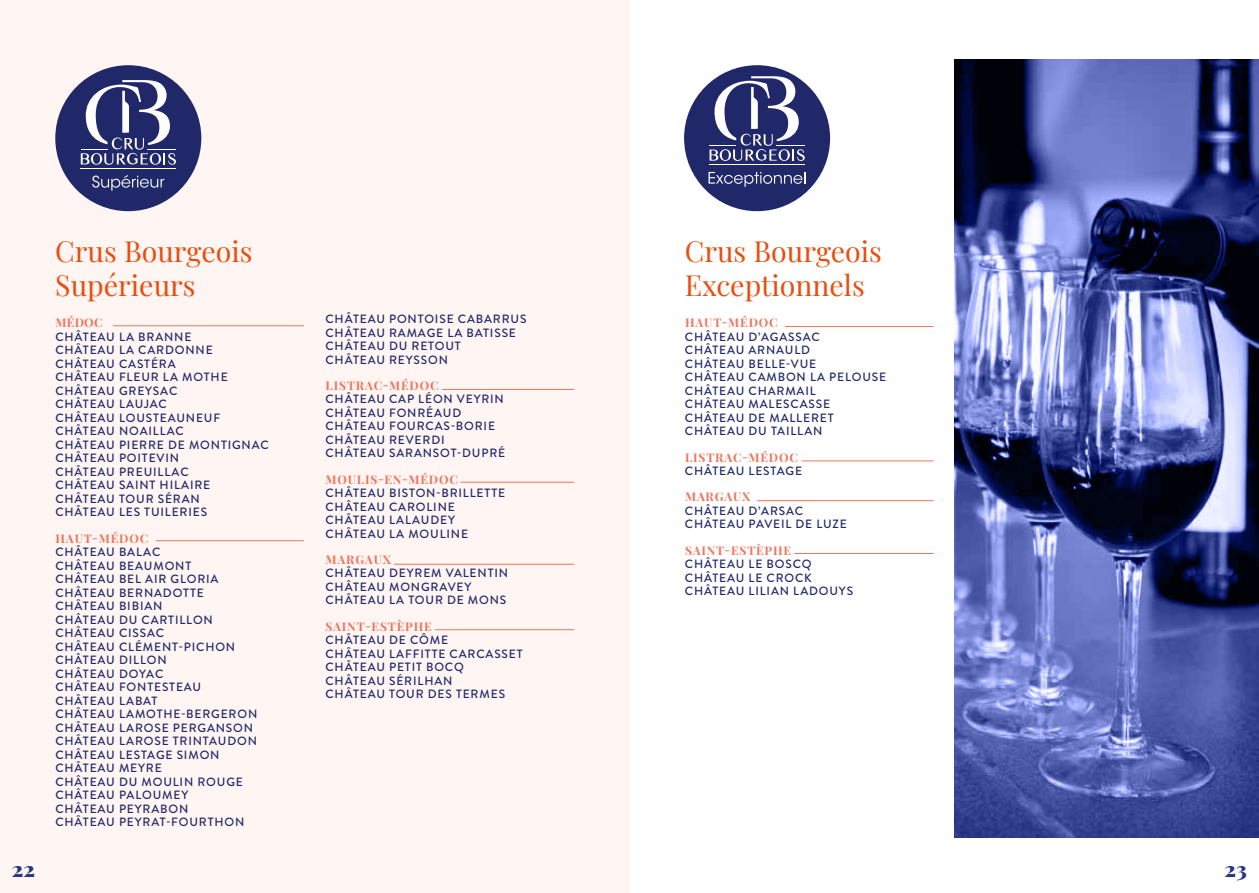
<style>
.page{position:relative;width:1259px;height:893px;background:#fff}
.page>*{position:absolute;margin:0;border:0;box-sizing:border-box;transform-origin:0 0}
.t1{font:28.5px/34.2px "Playfair Display";color:#e94e0f}
.t2{font:900 21px "Playfair Display";color:#283583}
.t3{font:500 12px/13.5px "Brandon Grotesque";letter-spacing:.07em;color:#20286a}
.t4{font:700 12px "Playfair Display";letter-spacing:.07em;color:#ee765e}
</style>
<div class="page">
<div style="left:0;top:0;width:629px;height:893px;background:#fff5f2"></div>
<div style="left:55px;top:65px;width:146px;height:146px;background:#20286a;border-radius:50%"></div>
<hr style="left:81px;top:168px;width:95px;height:1px;background:#fff">
<svg style="left:81px;top:80px;width:95px;height:85px"></svg>
<svg style="left:92px;top:175px;width:72px;height:16px"></svg>
<div style="left:684px;top:65px;width:146px;height:146px;background:#20286a;border-radius:50%"></div>
<hr style="left:709px;top:164px;width:96px;height:1px;background:#fff">
<svg style="left:709px;top:76px;width:96px;height:85px"></svg>
<svg style="left:708px;top:172px;width:97px;height:15px"></svg>
<hr style="left:794px;top:553px;width:139px;height:1px;background:#ee765e">
<hr style="left:757px;top:500px;width:176px;height:1px;background:#ee765e">
<hr style="left:785px;top:326px;width:148px;height:1px;background:#ee765e">
<hr style="left:113px;top:325px;width:191px;height:1px;background:#ee765e">
<hr style="left:156px;top:540px;width:148px;height:1px;background:#ee765e">
<hr style="left:442px;top:389px;width:132px;height:1px;background:#ee765e">
<hr style="left:460px;top:482px;width:114px;height:1px;background:#ee765e">
<hr style="left:394px;top:564px;width:180px;height:1px;background:#ee765e">
<hr style="left:435px;top:629px;width:139px;height:1px;background:#ee765e">
<hr style="left:801px;top:460px;width:132px;height:1px;background:#ee765e">
<svg style="left:954px;top:59px;width:304px;height:779px;background:#55609e"></svg>
<h2 class="t2" style="left:12px;top:852px;width:25px">22</h2>
<h1 class="t1" style="left:55px;top:232px;width:199px">Crus Bourgeois<br>Supérieurs</h1>
<p class="t4" style="left:56px;top:313px;width:48px">MÉDOC</p>
<p class="t3" style="left:55px;top:330px;width:215px">CHÂTEAU LA BRANNE<br>CHÂTEAU LA CARDONNE<br>CHÂTEAU CASTÉRA<br>CHÂTEAU FLEUR LA MOTHE<br>CHÂTEAU GREYSAC<br>CHÂTEAU LAUJAC<br>CHÂTEAU LOUSTEAUNEUF<br>CHÂTEAU NOAILLAC<br>CHÂTEAU PIERRE DE MONTIGNAC<br>CHÂTEAU POITEVIN<br>CHÂTEAU PREUILLAC<br>CHÂTEAU SAINT HILAIRE<br>CHÂTEAU TOUR SÉRAN<br>CHÂTEAU LES TUILERIES</p>
<p class="t4" style="left:56px;top:529px;width:94px">HAUT-MÉDOC</p>
<p class="t3" style="left:55px;top:545px;width:203px">CHÂTEAU BALAC<br>CHÂTEAU BEAUMONT<br>CHÂTEAU BEL AIR GLORIA<br>CHÂTEAU BERNADOTTE<br>CHÂTEAU BIBIAN<br>CHÂTEAU DU CARTILLON<br>CHÂTEAU CISSAC<br>CHÂTEAU CLÉMENT-PICHON<br>CHÂTEAU DILLON<br>CHÂTEAU DOYAC<br>CHÂTEAU FONTESTEAU<br>CHÂTEAU LABAT<br>CHÂTEAU LAMOTHE-BERGERON<br>CHÂTEAU LAROSE PERGANSON<br>CHÂTEAU LAROSE TRINTAUDON<br>CHÂTEAU LESTAGE SIMON<br>CHÂTEAU MEYRE<br>CHÂTEAU DU MOULIN ROUGE<br>CHÂTEAU PALOUMEY<br>CHÂTEAU PEYRABON<br>CHÂTEAU PEYRAT-FOURTHON</p>
<p class="t3" style="left:325px;top:312px;width:202px">CHÂTEAU PONTOISE CABARRUS<br>CHÂTEAU RAMAGE LA BATISSE<br>CHÂTEAU DU RETOUT<br>CHÂTEAU REYSSON</p>
<p class="t4" style="left:326px;top:376px;width:114px">LISTRAC-MÉDOC</p>
<p class="t3" style="left:325px;top:393px;width:181px">CHÂTEAU CAP LÉON VEYRIN<br>CHÂTEAU FONRÉAUD<br>CHÂTEAU FOURCAS-BORIE<br>CHÂTEAU REVERDI<br>CHÂTEAU SARANSOT-DUPRÉ</p>
<p class="t4" style="left:326px;top:470px;width:134px">MOULIS-EN-MÉDOC</p>
<p class="t3" style="left:325px;top:486px;width:181px">CHÂTEAU BISTON-BRILLETTE<br>CHÂTEAU CAROLINE<br>CHÂTEAU LALAUDEY<br>CHÂTEAU LA MOULINE</p>
<p class="t4" style="left:326px;top:550px;width:67px">MARGAUX</p>
<p class="t3" style="left:325px;top:567px;width:184px">CHÂTEAU DEYREM VALENTIN<br>CHÂTEAU MONGRAVEY<br>CHÂTEAU LA TOUR DE MONS</p>
<p class="t4" style="left:326px;top:617px;width:108px">SAINT-ESTÈPHE</p>
<p class="t3" style="left:325px;top:633px;width:199px">CHÂTEAU DE CÔME<br>CHÂTEAU LAFFITTE CARCASSET<br>CHÂTEAU PETIT BOCQ<br>CHÂTEAU SÉRILHAN<br>CHÂTEAU TOUR DES TERMES</p>
<h1 class="t1" style="left:685px;top:232px;width:199px">Crus Bourgeois<br>Exceptionnels</h1>
<p class="t4" style="left:685px;top:313px;width:94px">HAUT-MÉDOC</p>
<p class="t3" style="left:685px;top:330px;width:203px">CHÂTEAU D’AGASSAC<br>CHÂTEAU ARNAULD<br>CHÂTEAU BELLE-VUE<br>CHÂTEAU CAMBON LA PELOUSE<br>CHÂTEAU CHARMAIL<br>CHÂTEAU MALESCASSE<br>CHÂTEAU DE MALLERET<br>CHÂTEAU DU TAILLAN</p>
<p class="t4" style="left:685px;top:448px;width:114px">LISTRAC-MÉDOC</p>
<p class="t3" style="left:685px;top:464px;width:119px">CHÂTEAU LESTAGE</p>
<p class="t4" style="left:685px;top:487px;width:67px">MARGAUX</p>
<p class="t3" style="left:685px;top:504px;width:164px">CHÂTEAU D’ARSAC<br>CHÂTEAU PAVEIL DE LUZE</p>
<p class="t4" style="left:685px;top:541px;width:108px">SAINT-ESTÈPHE</p>
<p class="t3" style="left:685px;top:557px;width:170px">CHÂTEAU LE BOSCQ<br>CHÂTEAU LE CROCK<br>CHÂTEAU LILIAN LADOUYS</p>
<h2 class="t2" style="left:1224px;top:852px;width:24px">23</h2>
</div>
